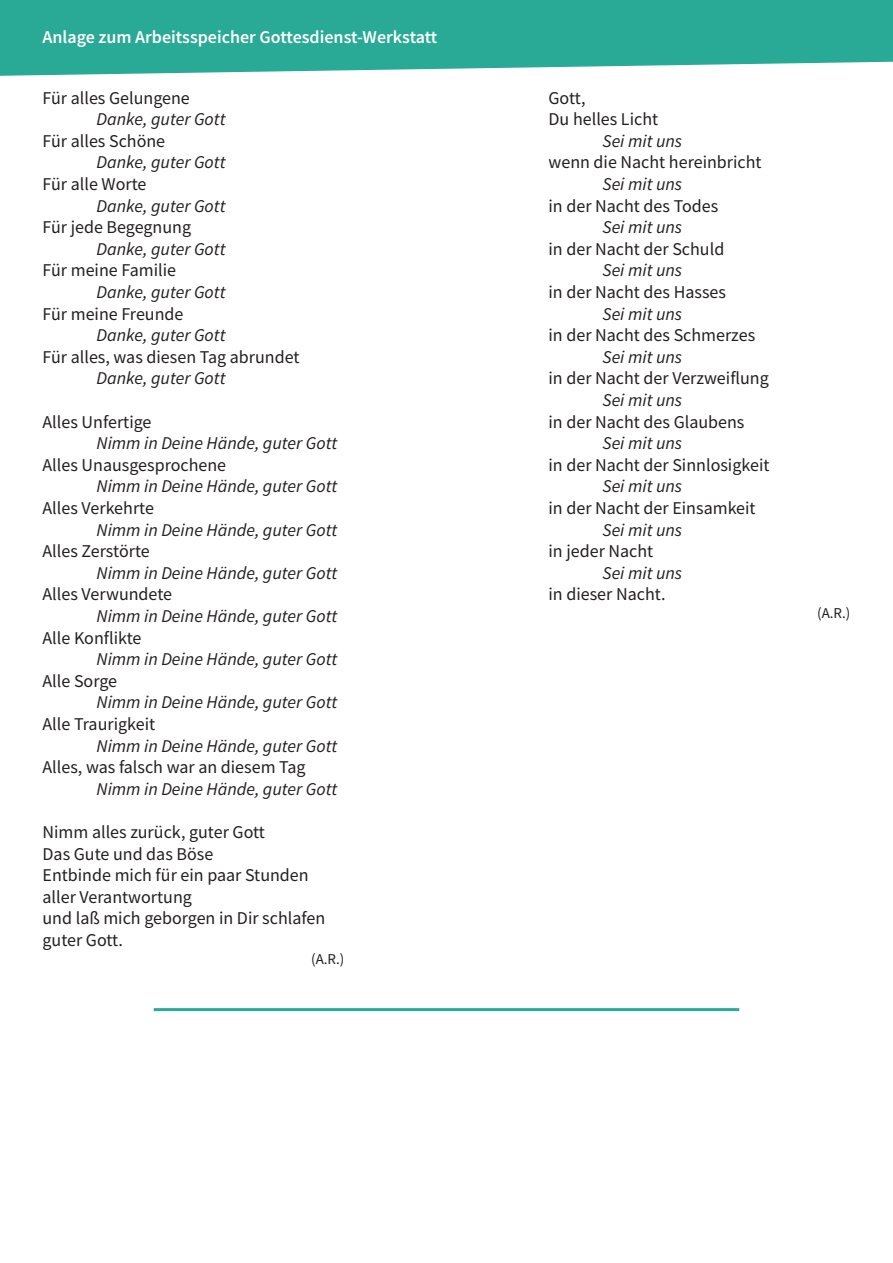
<style>
.page{position:relative;width:893px;height:1263px;background:#fff}
.page>*{position:absolute;margin:0;border:0;box-sizing:border-box;transform-origin:0 0}
.t1{font:18px "Source Sans Pro";color:#231f20}
.t2{font:italic 18px "Source Sans Pro";color:#231f20}
.t3{font:600 18px "Source Sans Pro";color:#fff}
.t4{font:15px "Source Sans Pro";color:#231f20}
</style>
<div class="page">
<svg style="left:0;top:0;width:893px;height:76px;background:#3cb29f"></svg>
<hr style="left:154px;top:1008px;width:585px;height:3px;background:#28aa96">
<p class="t3" style="left:43px;top:25px;width:396px">Anlage zum Arbeitsspeicher Gottesdienst-Werkstatt</p>
<p class="t1" style="left:43px;top:86px;width:149px">Für alles Gelungene</p>
<p class="t2" style="left:97px;top:108px;width:131px">Danke, guter Gott</p>
<p class="t1" style="left:43px;top:129px;width:124px">Für alles Schöne</p>
<p class="t2" style="left:97px;top:151px;width:131px">Danke, guter Gott</p>
<p class="t1" style="left:43px;top:172px;width:105px">Für alle Worte</p>
<p class="t2" style="left:97px;top:194px;width:131px">Danke, guter Gott</p>
<p class="t1" style="left:43px;top:216px;width:150px">Für jede Begegnung</p>
<p class="t2" style="left:97px;top:237px;width:131px">Danke, guter Gott</p>
<p class="t1" style="left:43px;top:259px;width:135px">Für meine Familie</p>
<p class="t2" style="left:97px;top:280px;width:131px">Danke, guter Gott</p>
<p class="t1" style="left:43px;top:302px;width:142px">Für meine Freunde</p>
<p class="t2" style="left:97px;top:324px;width:131px">Danke, guter Gott</p>
<p class="t1" style="left:43px;top:345px;width:259px">Für alles, was diesen Tag abrundet</p>
<p class="t2" style="left:97px;top:367px;width:131px">Danke, guter Gott</p>
<p class="t1" style="left:43px;top:410px;width:111px">Alles Unfertige</p>
<p class="t2" style="left:97px;top:432px;width:242px">Nimm in Deine Hände, guter Gott</p>
<p class="t1" style="left:43px;top:453px;width:185px">Alles Unausgesprochene</p>
<p class="t2" style="left:97px;top:475px;width:242px">Nimm in Deine Hände, guter Gott</p>
<p class="t1" style="left:43px;top:496px;width:113px">Alles Verkehrte</p>
<p class="t2" style="left:97px;top:518px;width:242px">Nimm in Deine Hände, guter Gott</p>
<p class="t1" style="left:43px;top:540px;width:109px">Alles Zerstörte</p>
<p class="t2" style="left:97px;top:561px;width:242px">Nimm in Deine Hände, guter Gott</p>
<p class="t1" style="left:43px;top:583px;width:131px">Alles Verwundete</p>
<p class="t2" style="left:97px;top:604px;width:242px">Nimm in Deine Hände, guter Gott</p>
<p class="t1" style="left:43px;top:626px;width:100px">Alle Konflikte</p>
<p class="t2" style="left:97px;top:648px;width:242px">Nimm in Deine Hände, guter Gott</p>
<p class="t1" style="left:43px;top:669px;width:76px">Alle Sorge</p>
<p class="t2" style="left:97px;top:691px;width:242px">Nimm in Deine Hände, guter Gott</p>
<p class="t1" style="left:43px;top:712px;width:114px">Alle Traurigkeit</p>
<p class="t2" style="left:97px;top:734px;width:242px">Nimm in Deine Hände, guter Gott</p>
<p class="t1" style="left:43px;top:756px;width:265px">Alles, was falsch war an diesem Tag</p>
<p class="t2" style="left:97px;top:777px;width:242px">Nimm in Deine Hände, guter Gott</p>
<p class="t1" style="left:43px;top:820px;width:224px">Nimm alles zurück, guter Gott</p>
<p class="t1" style="left:43px;top:842px;width:172px">Das Gute und das Böse</p>
<p class="t1" style="left:43px;top:864px;width:268px">Entbinde mich für ein paar Stunden</p>
<p class="t1" style="left:43px;top:885px;width:151px">aller Verantwortung</p>
<p class="t1" style="left:43px;top:907px;width:284px">und laß mich geborgen in Dir schlafen</p>
<p class="t1" style="left:43px;top:928px;width:82px">guter Gott.</p>
<p class="t4" style="left:311px;top:949px;width:35px">(A.R.)</p>
<p class="t1" style="left:549px;top:86px;width:38px">Gott,</p>
<p class="t1" style="left:549px;top:108px;width:111px">Du helles Licht</p>
<p class="t2" style="left:603px;top:129px;width:81px">Sei mit uns</p>
<p class="t1" style="left:549px;top:151px;width:215px">wenn die Nacht hereinbricht</p>
<p class="t2" style="left:603px;top:172px;width:81px">Sei mit uns</p>
<p class="t1" style="left:549px;top:194px;width:171px">in der Nacht des Todes</p>
<p class="t2" style="left:603px;top:216px;width:81px">Sei mit uns</p>
<p class="t1" style="left:549px;top:237px;width:177px">in der Nacht der Schuld</p>
<p class="t2" style="left:603px;top:259px;width:81px">Sei mit uns</p>
<p class="t1" style="left:549px;top:280px;width:179px">in der Nacht des Hasses</p>
<p class="t2" style="left:603px;top:302px;width:81px">Sei mit uns</p>
<p class="t1" style="left:549px;top:324px;width:208px">in der Nacht des Schmerzes</p>
<p class="t2" style="left:603px;top:345px;width:81px">Sei mit uns</p>
<p class="t1" style="left:549px;top:367px;width:222px">in der Nacht der Verzweiflung</p>
<p class="t2" style="left:603px;top:388px;width:81px">Sei mit uns</p>
<p class="t1" style="left:549px;top:410px;width:197px">in der Nacht des Glaubens</p>
<p class="t2" style="left:603px;top:432px;width:81px">Sei mit uns</p>
<p class="t1" style="left:549px;top:453px;width:222px">in der Nacht der Sinnlosigkeit</p>
<p class="t2" style="left:603px;top:475px;width:81px">Sei mit uns</p>
<p class="t1" style="left:549px;top:496px;width:209px">in der Nacht der Einsamkeit</p>
<p class="t2" style="left:603px;top:518px;width:81px">Sei mit uns</p>
<p class="t1" style="left:549px;top:540px;width:106px">in jeder Nacht</p>
<p class="t2" style="left:603px;top:561px;width:81px">Sei mit uns</p>
<p class="t1" style="left:549px;top:583px;width:118px">in dieser Nacht.</p>
<p class="t4" style="left:817px;top:604px;width:35px">(A.R.)</p>
</div>
